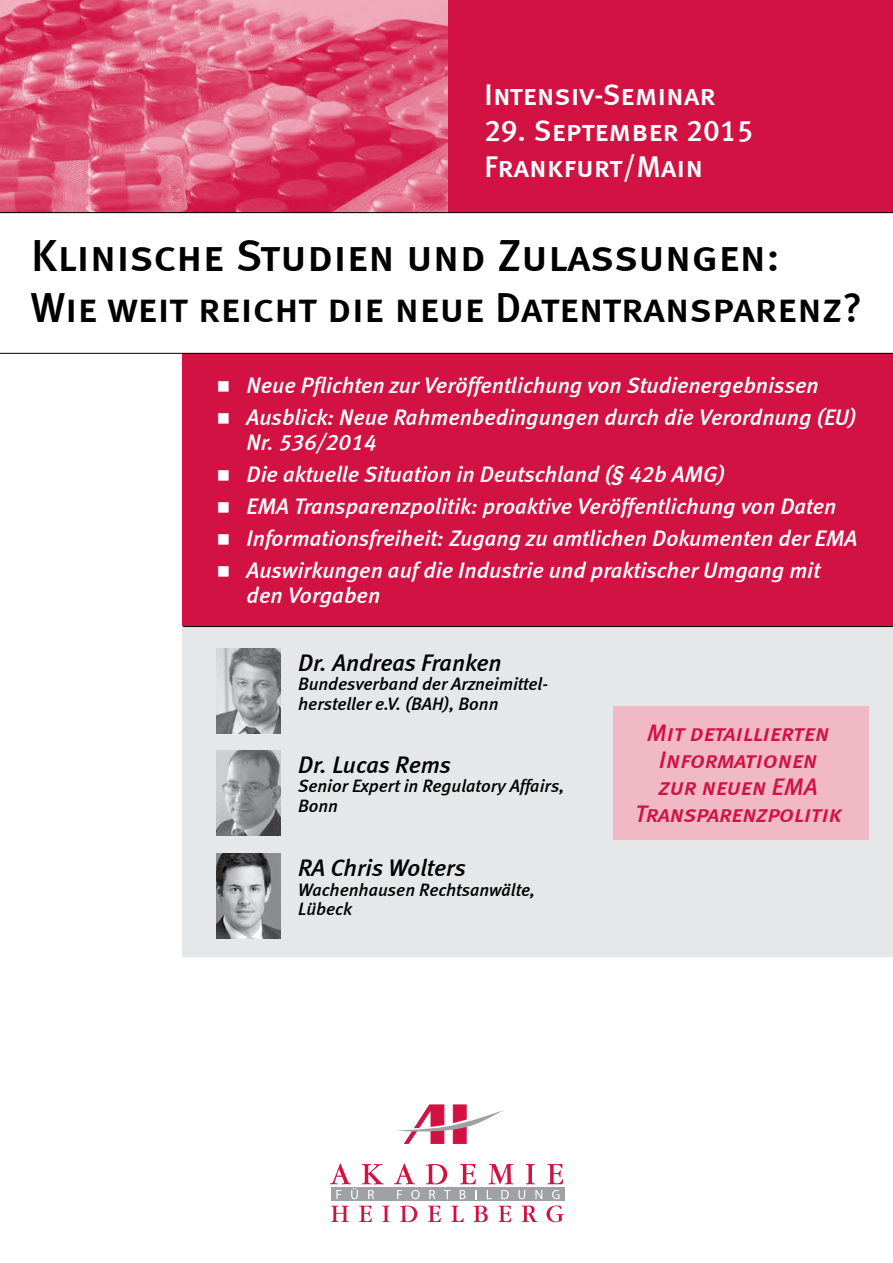
<style>
.page{position:relative;width:893px;height:1263px;background:#fff}
.page>*{position:absolute;margin:0;border:0;box-sizing:border-box;transform-origin:0 0}
.t1{font:45px "Meta Medium LF Caps";color:#000}
.t2{font:42px "Meta Medium LF Caps";color:#000}
.t3{font:30px/36px "Meta Medium LF Caps";color:#fff}
.t4{font:24px/27px "Meta Medium LF Italic Caps";color:#d11242;text-align:center}
.t5{font:italic 24px "Meta Medium LF";color:#000}
.t6{font:italic 22.5px/25.5px "Meta Medium LF";color:#fff}
.t7{font:italic 18px/19.5px "Meta Medium LF";color:#000}
</style>
<div class="page">
<hr style="left:0;top:972px;width:1px;height:291px;background:#f6d0d9">
<div style="left:183px;top:353px;width:710px;height:278px;background:#d11242"></div>
<div style="left:444px;top:0;width:449px;height:213px;background:#d11242"></div>
<svg style="left:397px;top:1105px;width:106px;height:38px"></svg>
<svg style="left:331px;top:1205px;width:18px;height:17px"></svg>
<svg style="left:359px;top:1205px;width:13px;height:17px"></svg>
<svg style="left:382px;top:1205px;width:8px;height:17px"></svg>
<svg style="left:400px;top:1205px;width:17px;height:17px"></svg>
<svg style="left:428px;top:1205px;width:13px;height:17px"></svg>
<svg style="left:451px;top:1205px;width:13px;height:17px"></svg>
<svg style="left:474px;top:1205px;width:14px;height:17px"></svg>
<svg style="left:498px;top:1205px;width:13px;height:17px"></svg>
<svg style="left:522px;top:1205px;width:15px;height:17px"></svg>
<svg style="left:546px;top:1205px;width:18px;height:17px"></svg>
<svg style="left:394px;top:1163px;width:21px;height:21px"></svg>
<svg style="left:426px;top:1164px;width:21px;height:20px"></svg>
<svg style="left:460px;top:1164px;width:16px;height:20px"></svg>
<svg style="left:488px;top:1164px;width:25px;height:20px"></svg>
<svg style="left:526px;top:1164px;width:9px;height:20px"></svg>
<svg style="left:547px;top:1164px;width:16px;height:20px"></svg>
<div style="left:331px;top:1188px;width:233px;height:13px;background:#9fa1a4"></div>
<svg style="left:330px;top:1163px;width:54px;height:36px"></svg>
<svg style="left:397px;top:1190px;width:5px;height:9px"></svg>
<svg style="left:411px;top:1190px;width:9px;height:9px"></svg>
<svg style="left:429px;top:1190px;width:6px;height:9px"></svg>
<svg style="left:444px;top:1190px;width:7px;height:9px"></svg>
<svg style="left:460px;top:1190px;width:6px;height:9px"></svg>
<svg style="left:487px;top:1190px;width:5px;height:9px"></svg>
<svg style="left:501px;top:1190px;width:8px;height:9px"></svg>
<svg style="left:519px;top:1190px;width:6px;height:9px"></svg>
<svg style="left:535px;top:1190px;width:7px;height:9px"></svg>
<svg style="left:552px;top:1190px;width:7px;height:9px"></svg>
<hr style="left:0;top:111px;width:1px;height:861px;background:#e6e7e8">
<img style="left:0;top:0;width:448px;height:212px">
<div style="left:182px;top:626px;width:711px;height:331px;background:#e6e7e8"></div>
<img style="left:217px;top:854px;width:64px;height:85px">
<div style="left:614px;top:706px;width:255px;height:134px;background:#f1b8c6"></div>
<hr style="left:0;top:353px;width:893px;height:1px;background:#000">
<hr style="left:183px;top:626px;width:710px;height:1px;background:#000">
<hr style="left:0;top:212px;width:893px;height:1px;background:#000">
<img style="left:217px;top:750px;width:64px;height:85px">
<img style="left:217px;top:648px;width:64px;height:85px">
<h3 class="t3" style="left:484px;top:76px;width:233px">Intensiv-Seminar</h3>
<h3 class="t3" style="left:484px;top:112px;width:271px">29. September 2015<br>Frankfurt/Main</h3>
<h1 class="t1" style="left:31px;top:230px;width:750px">Klinische Studien und Zulassungen:</h1>
<h2 class="t2" style="left:31px;top:283px;width:833px">Wie weit reicht die neue Datentransparenz?</h2>
<p class="t6" style="left:217px;top:372px;width:603px">■ Neue Pflichten zur Veröffentlichung von Studienergebnissen</p>
<p class="t6" style="left:247px;top:404px;width:611px;text-indent:-30px">■ Ausblick: Neue Rahmenbedingungen durch die Verordnung (EU)<br>Nr. 536/2014</p>
<p class="t6" style="left:217px;top:461px;width:510px">■ Die aktuelle Situation in Deutschland (§ 42b AMG)</p>
<p class="t6" style="left:217px;top:493px;width:621px">■ EMA Transparenzpolitik: proaktive Veröffentlichung von Daten</p>
<p class="t6" style="left:217px;top:525px;width:642px">■ Informationsfreiheit: Zugang zu amtlichen Dokumenten der EMA</p>
<p class="t6" style="left:247px;top:557px;width:575px;text-indent:-30px">■ Auswirkungen auf die Industrie und praktischer Umgang mit den Vorgaben</p>
<p class="t5" style="left:298px;top:648px;width:205px">Dr. Andreas Franken</p>
<p class="t7" style="left:298px;top:674px;width:252px">Bundesverband der Arzneimittel&shy;hersteller e.V. (BAH), Bonn</p>
<p class="t5" style="left:298px;top:750px;width:155px">Dr. Lucas Rems</p>
<p class="t7" style="left:298px;top:776px;width:268px">Senior Expert in Regulatory Affairs,<br>Bonn</p>
<p class="t5" style="left:298px;top:853px;width:169px">RA Chris Wolters</p>
<p class="t7" style="left:298px;top:879px;width:239px">Wachenhausen Rechtsanwälte,<br>Lübeck</p>
<p class="t4" style="left:635px;top:719px;width:208px">Mit detaillierten<br>Informationen<br>zur neuen EMA<br>Transparenzpolitik</p>
</div>
